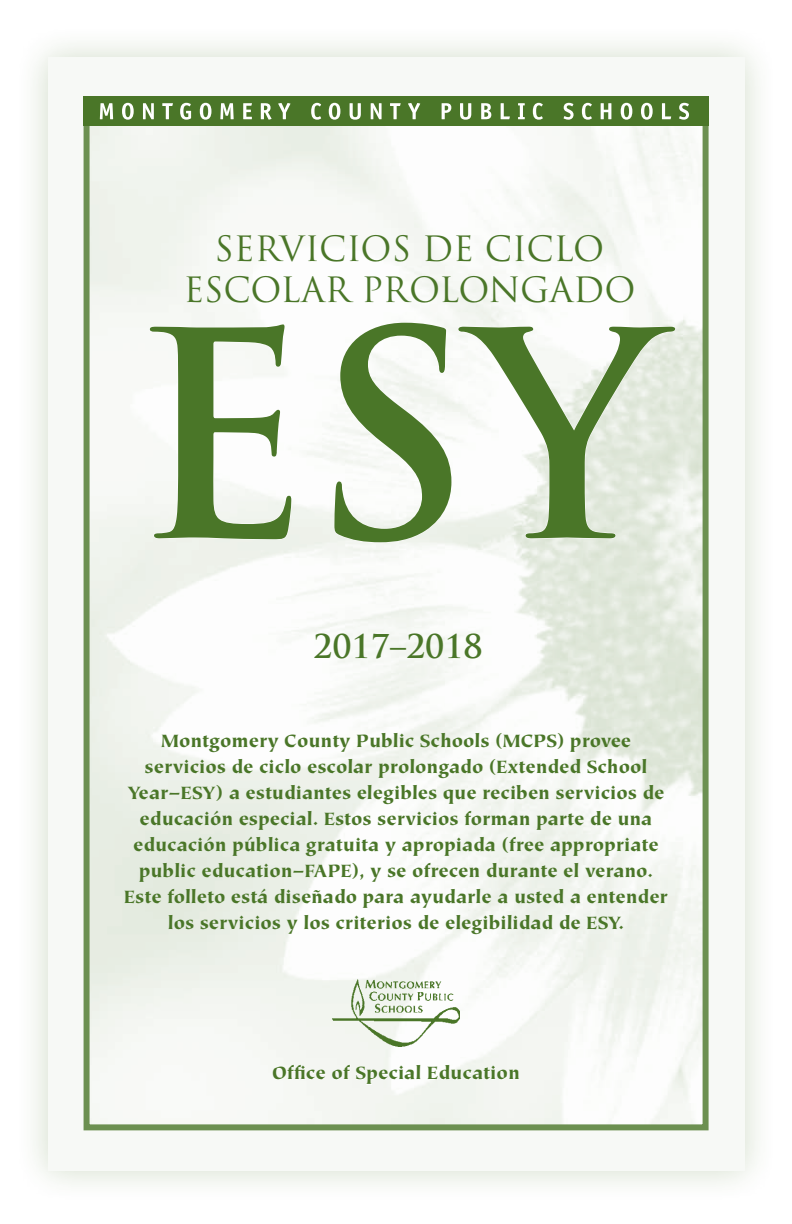
<style>
.page{position:relative;width:792px;height:1224px;background:#fff}
.page>*{position:absolute;margin:0;border:0;box-sizing:border-box;transform-origin:0 0}
.t1{font:700 280px "Trajan Pro";color:#4a7628}
.t2{font:34px/40.8px "Trajan Pro";color:#4a7628;text-align:center}
.t3{font:700 32px "Trajan Pro";color:#4a7628}
.t4{font:900 20px/26px "Tiepolo Std";color:#4a7628;text-align:center}
</style>
<div class="page">
<div style="left:13px;top:23px;width:765px;height:1182px;background:#4a7628;opacity:.75"></div>
<div style="left:48px;top:57px;width:696px;height:1114px;background:#f7f9f6"></div>
<img style="left:91px;top:126px;width:611px;height:997px">
<div style="left:84px;top:96px;width:625px;height:1034px;border:6px solid #4a7628"></div>
<svg style="left:149px;top:323px;width:143px;height:217px"></svg>
<svg style="left:333px;top:322px;width:119px;height:221px"></svg>
<svg style="left:457px;top:326px;width:219px;height:213px"></svg>
<img style="left:332px;top:978px;width:128px;height:68px">
<svg style="left:272px;top:1064px;width:248px;height:21px"></svg>
<div style="left:84px;top:96px;width:625px;height:30px;background:#4a7628"></div>
<svg style="left:100px;top:103px;width:589px;height:17px"></svg>
<h2 class="t2" style="left:183px;top:228px;width:454px">SERVICIOS DE CICLO<br>ESCOLAR PROLONGADO</h2>
<h1 class="t1" style="left:132px;top:262px;width:529px">ESY</h1>
<h3 class="t3" style="left:313px;top:626px;width:171px">2017–2018</h3>
<p class="t4" style="left:124px;top:728px;width:546px">Montgomery County Public Schools (MCPS) provee servicios de ciclo escolar prolongado (Extended School Year–ESY) a estudiantes elegibles que reciben servicios de educación especial. Estos servicios forman parte de una educación pública gratuita y apropiada (free appropriate public education–FAPE), y se ofrecen durante el verano.<br>Este folleto está diseñado para ayudarle a usted a entender los servicios y los criterios de elegibilidad de ESY.</p>
<p class="t4" style="left:272px;top:1061px;width:249px">Office of Special Education</p>
</div>
